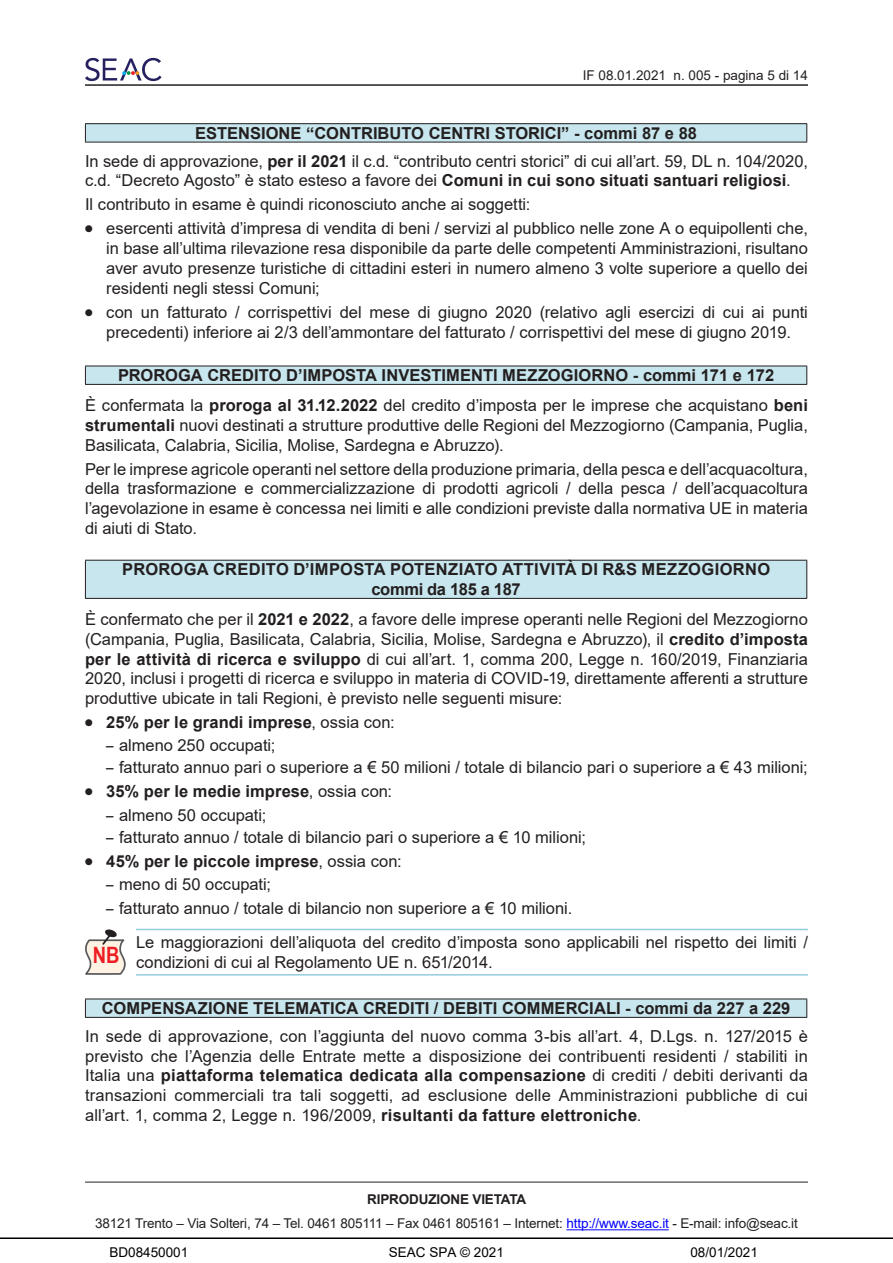
<style>
.page{position:relative;width:893px;height:1263px;background:#fff}
.page>*{position:absolute;margin:0;border:0;box-sizing:border-box;transform-origin:0 0}
.t1{font:700 22.5px "Arial Narrow";color:#ee1d23}
.Body_Text{font:16.5px/19.8px "Arial";color:#231f20;text-align:justify}
.Titolo3{font:700 16.5px "Arial";letter-spacing:.005em;color:#231f20}
.Titolo3-2{font:700 16.5px "Arial";letter-spacing:-.02em;color:#231f20}
.t2{font:13.5px/24.8px "Arial";letter-spacing:-.01em;color:#231f20;text-align:center}
.t3{font:13.5px "Arial";color:#000}
.s1{font-weight:700}
.s2{font-weight:400}
.s3{font-family:"Arial Narrow"}
.s4{color:#00f}
</style>
<div class="page">
<hr style="left:85px;top:1182px;width:723px;height:1px;background:#231f20">
<hr style="left:566px;top:1229px;width:103px;height:1px;background:#00f">
<hr style="left:85px;top:85px;width:723px;height:1px;background:#231f20">
<svg style="left:85px;top:58px;width:77px;height:23px"></svg>
<div style="left:85px;top:124px;width:722px;height:18px;background:#c8e6ed"></div>
<hr style="left:85px;top:123px;width:722px;height:1px;background:#231f20">
<svg style="left:85px;top:124px;width:1px;height:18px"></svg>
<svg style="left:806px;top:124px;width:1px;height:18px"></svg>
<hr style="left:85px;top:142px;width:722px;height:1px;background:#231f20">
<div style="left:85px;top:366px;width:722px;height:18px;background:#c8e6ed"></div>
<hr style="left:85px;top:366px;width:722px;height:1px;background:#231f20">
<svg style="left:85px;top:366px;width:1px;height:18px"></svg>
<svg style="left:806px;top:366px;width:1px;height:18px"></svg>
<hr style="left:85px;top:384px;width:722px;height:1px;background:#231f20">
<div style="left:85px;top:560px;width:722px;height:38px;background:#c8e6ed"></div>
<hr style="left:85px;top:560px;width:722px;height:1px;background:#231f20">
<hr style="left:85px;top:561px;width:1px;height:37px;background:#231f20">
<hr style="left:806px;top:561px;width:1px;height:37px;background:#231f20">
<hr style="left:85px;top:598px;width:722px;height:1px;background:#231f20">
<hr style="left:136px;top:929px;width:672px;height:1px;background:#92cddc">
<hr style="left:136px;top:974px;width:672px;height:1px;background:#92cddc">
<svg style="left:85px;top:929px;width:41px;height:46px"></svg>
<div style="left:85px;top:999px;width:722px;height:18px;background:#c8e6ed"></div>
<hr style="left:85px;top:998px;width:722px;height:1px;background:#231f20">
<svg style="left:85px;top:999px;width:1px;height:18px"></svg>
<svg style="left:806px;top:999px;width:1px;height:18px"></svg>
<hr style="left:85px;top:1017px;width:722px;height:1px;background:#231f20">
<hr style="left:0;top:1237px;width:893px;height:2px;background:#000">
<p class="t2" style="left:583px;top:63px;width:227px">IF 08.01.2021 n. 005 - pagina 5 di 14</p>
<p class="Titolo3" style="left:195px;top:121px;width:503px">ESTENSIONE “CONTRIBUTO CENTRI STORICI” - commi 87 e 88</p>
<p class="Body_Text" style="left:85px;top:151px;width:724px">In sede di approvazione, <span class="s1">per il 2021</span> il c.d. “contributo centri storici” di cui all’art. 59, DL n. 104/2020, c.d. “Decreto Agosto” è stato esteso a favore dei <span class="s1">Comuni in cui sono situati santuari religiosi</span>.</p>
<p class="Body_Text" style="left:85px;top:195px;width:447px">Il contributo in esame è quindi riconosciuto anche ai soggetti:</p>
<p class="Body_Text" style="left:106px;top:219px;width:703px">esercenti attività d’impresa di vendita di beni / servizi al pubblico nelle zone A o equipollenti che, in base all’ultima rilevazione resa disponibile da parte delle competenti Amministrazioni, risultano aver avuto presenze turistiche di cittadini esteri in numero almeno 3 volte superiore a quello dei residenti negli stessi Comuni;</p>
<p class="Body_Text" style="left:106px;top:302px;width:703px">con un fatturato / corrispettivi del mese di giugno 2020 (relativo agli esercizi di cui ai punti precedenti) inferiore ai 2/3 dell’ammontare del fatturato / corrispettivi del mese di giugno 2019.</p>
<p class="Titolo3" style="left:118px;top:364px;width:658px">PROROGA CREDITO D’IMPOSTA INVESTIMENTI MEZZOGIORNO - commi 171 e 172</p>
<p class="Body_Text" style="left:85px;top:395px;width:724px">È confermata la <span class="s1">proroga al 31.12.2022</span> del credito d’imposta per le imprese che acquistano <span class="s1">beni strumentali</span> nuovi destinati a strutture produttive delle Regioni del Mezzogiorno (Campania, Puglia, Basilicata, Calabria, Sicilia, Molise, Sardegna e Abruzzo).</p>
<p class="Body_Text" style="left:85px;top:459px;width:724px">Per le imprese agricole operanti nel settore della produzione primaria, della pesca e dell’acquacoltura, della trasformazione e commercializzazione di prodotti agricoli / della pesca / dell’acquacoltura l’agevolazione in esame è concessa nei limiti e alle condizioni previste dalla normativa UE in materia di aiuti di Stato.</p>
<p class="Titolo3" style="left:122px;top:558px;width:650px">PROROGA CREDITO D’IMPOSTA POTENZIATO ATTIVITÀ DI R&amp;S MEZZOGIORNO</p>
<p class="Titolo3-2" style="left:371px;top:578px;width:151px">commi da 185 a 187</p>
<p class="Body_Text" style="left:85px;top:609px;width:724px">È confermato che per il <span class="s1">2021 e 2022</span>, a favore delle imprese operanti nelle Regioni del Mezzogiorno (Campania, Puglia, Basilicata, Calabria, Sicilia, Molise, Sardegna e Abruzzo), il <span class="s1">credito d’imposta per le attività di ricerca e sviluppo</span> di cui all’art. 1, comma 200, Legge n. 160/2019, Finanziaria 2020, inclusi i progetti di ricerca e sviluppo in materia di COVID-19, direttamente afferenti a strutture produttive ubicate in tali Regioni, è previsto nelle seguenti misure:</p>
<p class="Titolo3" style="left:106px;top:711px;width:290px">25% per le grandi imprese<span class="s2">, ossia con:</span></p>
<p class="Body_Text" style="left:106px;top:736px;width:171px"><span class="s3">–</span> almeno 250 occupati;</p>
<p class="Body_Text" style="left:106px;top:757px;width:703px"><span class="s3">–</span> fatturato annuo pari o superiore a € 50 milioni / totale di bilancio pari o superiore a € 43 milioni;</p>
<p class="Titolo3" style="left:106px;top:780px;width:287px">35% per le medie imprese<span class="s2">, ossia con:</span></p>
<p class="Body_Text" style="left:106px;top:805px;width:162px"><span class="s3">–</span> almeno 50 occupati;</p>
<p class="Body_Text" style="left:106px;top:827px;width:481px"><span class="s3">–</span> fatturato annuo / totale di bilancio pari o superiore a € 10 milioni;</p>
<p class="Titolo3" style="left:106px;top:849px;width:297px">45% per le piccole imprese<span class="s2">, ossia con:</span></p>
<p class="Body_Text" style="left:106px;top:874px;width:166px"><span class="s3">–</span> meno di 50 occupati;</p>
<p class="Body_Text" style="left:106px;top:898px;width:468px"><span class="s3">–</span> fatturato annuo / totale di bilancio non superiore a € 10 milioni.</p>
<p class="t1" style="left:93px;top:938px;width:28px">NB</p>
<p class="Body_Text" style="left:136px;top:932px;width:673px">Le maggiorazioni dell’aliquota del credito d’imposta sono applicabili nel rispetto dei limiti / condizioni di cui al Regolamento UE n. 651/2014.</p>
<p class="Titolo3" style="left:102px;top:997px;width:690px">COMPENSAZIONE TELEMATICA CREDITI / DEBITI COMMERCIALI - commi da 227 a 229</p>
<p class="Body_Text" style="left:85px;top:1026px;width:724px">In sede di approvazione, con l’aggiunta del nuovo comma 3-bis all’art. 4, D.Lgs. n. 127/2015 è previsto che l’Agenzia delle Entrate mette a disposizione dei contribuenti residenti / stabiliti in Italia una <span class="s1">piattaforma telematica dedicata alla compensazione</span> di crediti / debiti derivanti da transazioni commerciali tra tali soggetti, ad esclusione delle Amministrazioni pubbliche di cui all’art. 1, comma 2, Legge n. 196/2009, <span class="s1">risultanti da fatture elettroniche</span>.</p>
<p class="t2" style="left:95px;top:1186px;width:704px"><span class="s1">RIPRODUZIONE VIETATA<br></span>38121 Trento – Via Solteri, 74 – Tel. 0461 805111 – Fax 0461 805161 – Internet: <span class="s4">http://www.seac.it</span> - E-mail: info@seac.it</p>
<p class="t3" style="left:109px;top:1245px;width:80px">BD08450001</p>
<p class="t3" style="left:389px;top:1245px;width:116px">SEAC SPA © 2021</p>
<p class="t3" style="left:690px;top:1245px;width:69px">08/01/2021</p>
</div>
